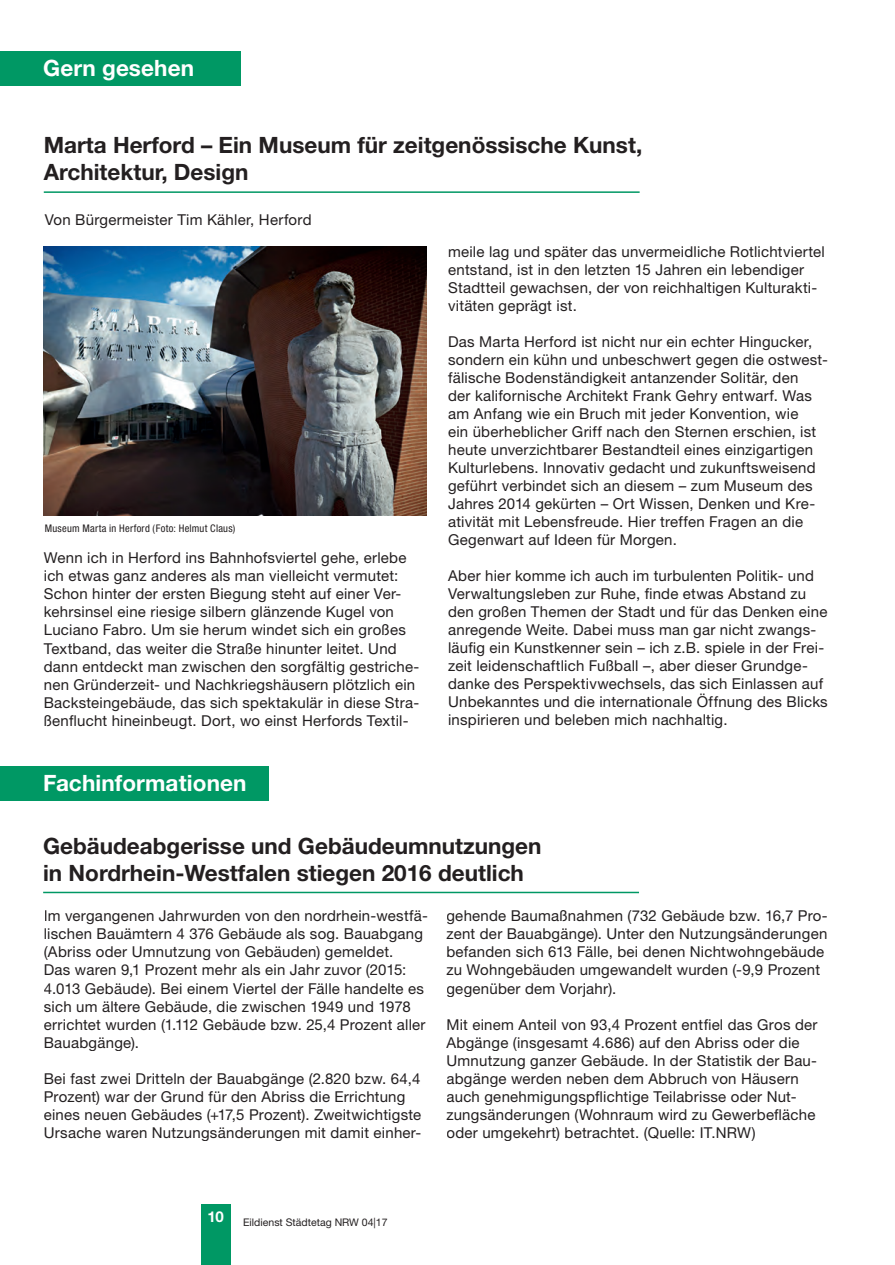
<style>
.page{position:relative;width:895px;height:1265px;background:#fff}
.page>*{position:absolute;margin:0;border:0;box-sizing:border-box;transform-origin:0 0}
.t1{font:700 22.5px/27px "Helvetica Neue LT Pro";color:#231f20}
.t2{font:700 22.5px "Helvetica Neue LT Pro";letter-spacing:.005em;color:#fff}
.t3{font:15px/18px "Helvetica Neue LT Pro";letter-spacing:.015em;color:#231f20}
.t4{font:700 15px "Helvetica Neue LT Pro";color:#fff}
.t5{font:condensed 10.5px "Helvetica Neue LT Pro";letter-spacing:.025em;color:#231f20}
.t6{font:10.5px "Helvetica Neue LT Pro";color:#231f20}
</style>
<div class="page">
<div style="left:200px;top:1204px;width:30px;height:60px;background:#009864"></div>
<div style="left:0;top:52px;width:240px;height:34px;background:#009864"></div>
<hr style="left:44px;top:191px;width:595px;height:2px;background:#009864">
<img style="left:43px;top:246px;width:383px;height:269px">
<hr style="left:43px;top:891px;width:595px;height:2px;background:#009864">
<div style="left:0;top:766px;width:268px;height:34px;background:#009864"></div>
<h1 class="t2" style="left:43px;top:54px;width:152px">Gern gesehen</h1>
<h1 class="t1" style="left:44px;top:131px;width:599px">Marta Herford – Ein Museum für zeitgenössische Kunst,<br>Architektur, Design</h1>
<p class="t3" style="left:45px;top:211px;width:268px">Von Bürgermeister Tim Kähler, Herford</p>
<p class="t5" style="left:45px;top:522px;width:192px">Museum Marta in Herford (Foto: Helmut Claus)</p>
<p class="t3" style="left:44px;top:548px;width:377px">Wenn ich in Herford ins Bahnhofsviertel gehe, erlebe ich etwas ganz anderes als man vielleicht vermutet:<br>Schon hinter der ersten Biegung steht auf einer Ver&shy;kehrsinsel eine riesige silbern glänzende Kugel von Luciano Fabro. Um sie herum windet sich ein großes Textband, das weiter die Straße hinunter leitet. Und dann entdeckt man zwischen den sorgfältig gestriche&shy;nen Gründerzeit- und Nachkriegshäusern plötzlich ein Backsteingebäude, das sich spektakulär in diese Stra&shy;ßenflucht hineinbeugt. Dort, wo einst Herfords Textil-</p>
<h1 class="t2" style="left:43px;top:768px;width:205px">Fachinformationen</h1>
<p class="t3" style="left:448px;top:242px;width:378px">meile lag und später das unvermeidliche Rotlichtviertel entstand, ist in den letzten 15 Jahren ein lebendiger Stadtteil gewachsen, der von reichhaltigen Kulturakti&shy;vitäten geprägt ist.</p>
<p class="t3" style="left:448px;top:332px;width:381px">Das Marta Herford ist nicht nur ein echter Hingucker, sondern ein kühn und unbeschwert gegen die ostwest&shy;fälische Bodenständigkeit antanzender Solitär, den<br>der kalifornische Architekt Frank Gehry entwarf. Was am Anfang wie ein Bruch mit jeder Konvention, wie<br>ein überheblicher Griff nach den Sternen erschien, ist heute unverzichtbarer Bestandteil eines einzigartigen Kulturlebens. Innovativ gedacht und zukunftsweisend geführt verbindet sich an diesem – zum Museum des Jahres 2014 gekürten – Ort Wissen, Denken und Kre&shy;ativität mit Lebensfreude. Hier treffen Fragen an die Gegenwart auf Ideen für Morgen.</p>
<p class="t3" style="left:448px;top:566px;width:381px">Aber hier komme ich auch im turbulenten Politik- und Verwaltungsleben zur Ruhe, finde etwas Abstand zu den großen Themen der Stadt und für das Denken eine anregende Weite. Dabei muss man gar nicht zwangs&shy;läufig ein Kunstkenner sein – ich z.B. spiele in der Frei&shy;zeit leidenschaftlich Fußball –, aber dieser Grundge&shy;danke des Perspektivwechsels, das sich Einlassen auf Unbekanntes und die internationale Öffnung des Blicks inspirieren und beleben mich nachhaltig.</p>
<h1 class="t1" style="left:43px;top:831px;width:499px">Gebäudeabgerisse und Gebäudeumnutzungen in Nordrhein-Westfalen stiegen 2016 deutlich</h1>
<p class="t3" style="left:44px;top:906px;width:385px">Im vergangenen Jahrwurden von den nordrhein-westfä&shy;lischen Bauämtern 4 376 Gebäude als sog. Bauabgang (Abriss oder Umnutzung von Gebäuden) gemeldet.<br>Das waren 9,1 Prozent mehr als ein Jahr zuvor (2015:<br>4.013 Gebäude). Bei einem Viertel der Fälle handelte es sich um ältere Gebäude, die zwischen 1949 und 1978 errichtet wurden (1.112 Gebäude bzw. 25,4 Prozent aller Bauabgänge).</p>
<p class="t3" style="left:44px;top:1068px;width:379px">Bei fast zwei Dritteln der Bauabgänge (2.820 bzw. 64,4<br>Prozent) war der Grund für den Abriss die Errichtung eines neuen Gebäudes (+17,5 Prozent). Zweitwichtigste Ursache waren Nutzungsänderungen mit damit einher-</p>
<p class="t3" style="left:446px;top:906px;width:382px">gehende Baumaßnahmen (732 Gebäude bzw. 16,7 Pro&shy;zent der Bauabgänge). Unter den Nutzungsänderungen befanden sich 613 Fälle, bei denen Nichtwohngebäude zu Wohngebäuden umgewandelt wurden (-9,9 Prozent gegenüber dem Vorjahr).</p>
<p class="t3" style="left:446px;top:1014px;width:372px">Mit einem Anteil von 93,4 Prozent entfiel das Gros der Abgänge (insgesamt 4.686) auf den Abriss oder die Umnutzung ganzer Gebäude. In der Statistik der Bau&shy;abgänge werden neben dem Abbruch von Häusern auch genehmigungspflichtige Teilabrisse oder Nut&shy;zungsänderungen (Wohnraum wird zu Gewerbefläche oder umgekehrt) betrachtet. (Quelle: IT.NRW)</p>
<p class="t4" style="left:207px;top:1207px;width:18px">10</p>
<p class="t6" style="left:243px;top:1214px;width:146px">Eildienst Städtetag NRW 04|17</p>
</div>
